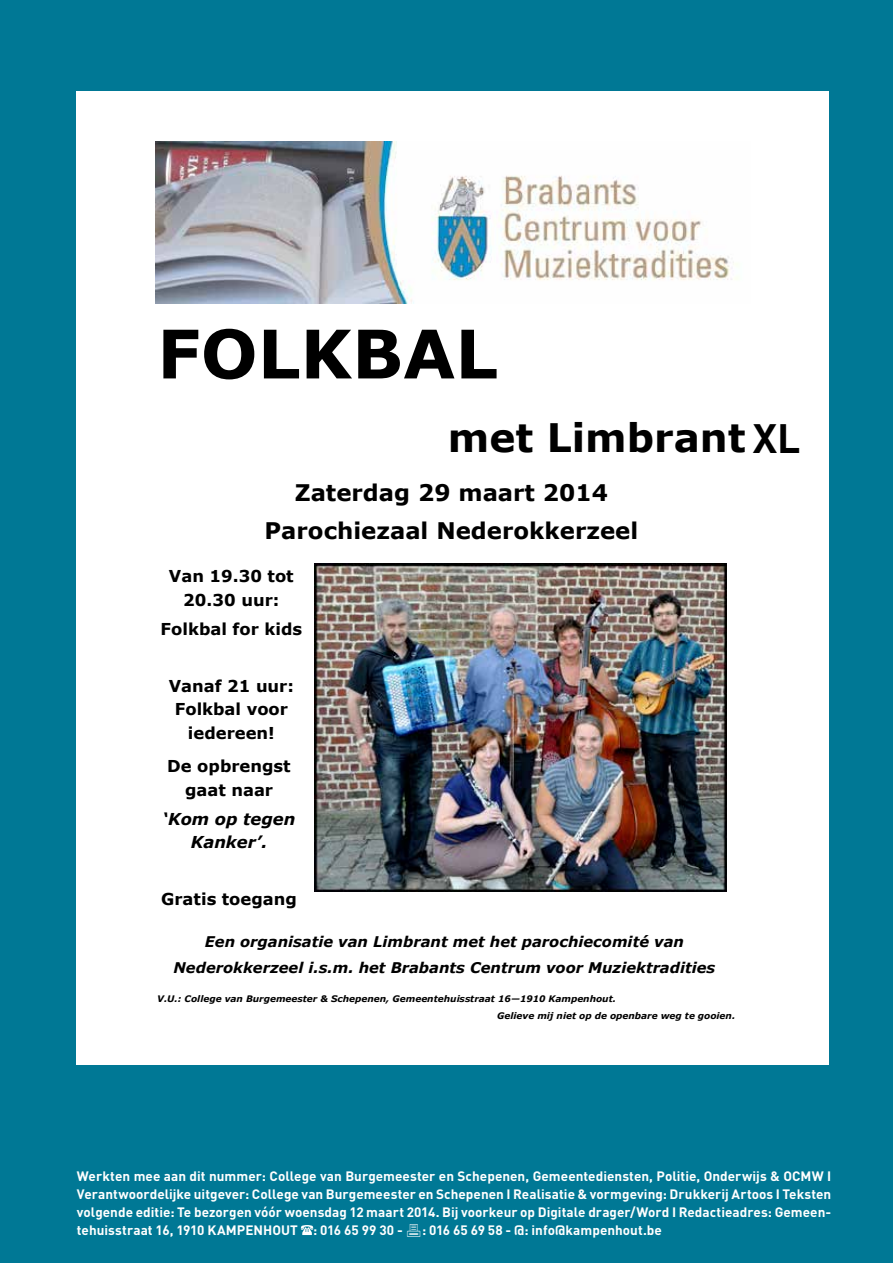
<style>
.page{position:relative;width:893px;height:1263px;background:#007895}
.page>*{position:absolute;margin:0;border:0;box-sizing:border-box;transform-origin:0 0}
.t1{font:700 67.05px "Verdana";color:#000}
.t2{font:700 39.3px "Verdana";color:#000}
.t3{font:700 22.8px/38px "Verdana";color:#000;text-align:center}
.t4{font:700 16.35px/23.7px "Verdana";color:#000;text-align:center}
.t5{font:italic 700 16.35px/23.7px "Verdana";color:#000;text-align:center}
.t6{font:italic 700 14.7px/26.2px "Verdana";color:#000;text-align:center}
.t7{font:700 13.5px/18px "DIN";letter-spacing:.005em;color:#fff;text-align:justify}
.t8{font:italic 700 9px/18px "Verdana";color:#000}
.s1{font-family:"DIN";font-size:40.5px}
</style>
<div class="page">
<div style="left:77px;top:91px;width:752px;height:973px;background:#fff"></div>
<img style="left:314px;top:564px;width:413px;height:327px">
<img style="left:155px;top:142px;width:596px;height:162px">
<svg style="left:301px;top:1225px;width:12px;height:10px"></svg>
<h1 class="t1" style="left:157px;top:310px;width:342px">FOLKBAL</h1>
<h2 class="t2" style="left:448px;top:412px;width:349px">met Limbrant <span class="s1">XL</span></h2>
<h3 class="t3" style="left:265px;top:474px;width:375px">Zaterdag 29 maart 2014<br>Parochiezaal Nederokkerzeel</h3>
<p class="t4" style="left:169px;top:565px;width:126px">Van 19.30 tot<br>20.30 uur:</p>
<p class="t4" style="left:161px;top:617px;width:143px">Folkbal for kids</p>
<p class="t4" style="left:169px;top:674px;width:127px">Vanaf 21 uur:<br>Folkbal voor iedereen!</p>
<p class="t4" style="left:167px;top:755px;width:125px">De opbrengst gaat naar</p>
<p class="t5" style="left:163px;top:807px;width:134px">‘Kom op tegen<br>Kanker’.</p>
<p class="t4" style="left:161px;top:888px;width:137px">Gratis toegang</p>
<p class="t6" style="left:173px;top:928px;width:543px">Een organisatie van Limbrant met het parochiecomité van<br>Nederokkerzeel i.s.m. het Brabants Centrum voor Muziektradities</p>
<p class="t8" style="left:497px;top:989px;width:240px;text-indent:-340px">V.U.: College van Burgemeester &amp; Schepenen, Gemeentehuisstraat 16—1910 Kampenhout.<br>Gelieve mij niet op de openbare weg te gooien.</p>
<p class="t7" style="left:77px;top:1166px;width:756px">Werkten mee aan dit nummer: College van Burgemeester en Schepenen, Gemeentediensten, Politie, Onderwijs &amp; OCMW I Verantwoordelijke uitgever: College van Burgemeester en Schepenen I Realisatie &amp; vormgeving: Drukkerij Artoos I Teksten volgende editie: Te bezorgen vóór woensdag 12 maart 2014. Bij voorkeur op Digitale drager/Word I Redactieadres: Gemeen&shy;tehuisstraat 16, 1910 KAMPENHOUT : 016 65 99 30 -</p>
<p class="t7" style="left:422px;top:1220px;width:241px">: 016 65 69 58 - @: info@kampenhout.be</p>
</div>
